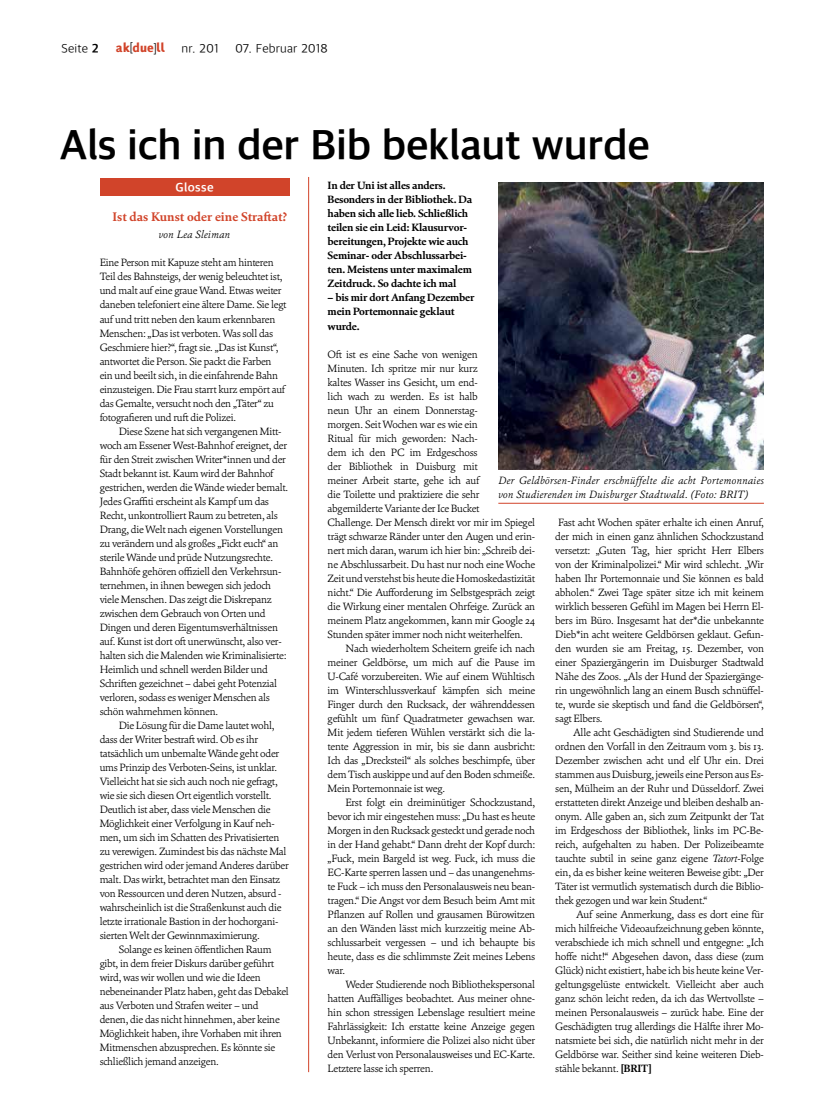
<style>
.page{position:relative;width:826px;height:1110px;background:#fff}
.page>*{position:absolute;margin:0;border:0;box-sizing:border-box;transform-origin:0 0}
.t1{font:700 42.5px "Akduell Apple SD Gothic Neo";letter-spacing:-.01em;color:#000}
.t2{font:700 12.5px "Cala";color:#d1442a}
.t3{font:300 12.5px "Akduell Apple SD Gothic Neo";letter-spacing:.01em;color:#000}
.t4{font:12.5px "Akduell 03";letter-spacing:.02em;color:#d1442a}
.t5{font:700 12.5px "Akduell Apple SD Gothic Neo";letter-spacing:.03em;color:#fff}
.t6{font:300 10.62px/14px "Cala";letter-spacing:-.025em;color:#000;text-align:justify}
.t7{font:700 10.62px/14px "Cala";letter-spacing:-.02em;color:#000}
.t8{font:italic 300 10.62px/14px "Cala";letter-spacing:.02em;color:#000}
.s1{font-weight:700}
.s2{color:#000}
.s3{font-style:italic}
</style>
<div class="page">
<img style="left:498px;top:182px;width:266px;height:287px">
<hr style="left:498px;top:503px;width:266px;height:1px;background:#d1442a">
<div style="left:100px;top:178px;width:189px;height:18px;background:#d1442a"></div>
<hr style="left:308px;top:177px;width:1px;height:894px;background:#d1442a">
<p class="t3" style="left:62px;top:40px;width:39px">Seite <span class="s1">2</span></p>
<p class="t4" style="left:116px;top:42px;width:51px">ak<span class="s2">[</span>due<span class="s2">]</span>ll</p>
<p class="t3" style="left:181px;top:40px;width:39px">nr. 201</p>
<p class="t3" style="left:235px;top:40px;width:94px">07. Februar 2018</p>
<h1 class="t1" style="left:60px;top:116px;width:591px">Als ich in der Bib beklaut wurde</h1>
<p class="t5" style="left:175px;top:179px;width:40px">Glosse</p>
<p class="t2" style="left:112px;top:209px;width:176px">Ist das Kunst oder eine Straftat?</p>
<p class="t8" style="left:159px;top:228px;width:73px">von Lea Sleiman</p>
<p class="t6" style="left:100px;top:256px;width:188px;text-align:left">Eine Person mit Kapuze steht am hinteren Teil des Bahnsteigs, der wenig beleuchtet ist, und malt auf eine graue Wand. Etwas weiter daneben telefoniert eine ältere Dame. Sie legt auf und tritt neben den kaum erkennbaren Menschen: „Das ist verboten. Was soll das Geschmiere hier?“, fragt sie. „Das ist Kunst“, antwortet die Person. Sie packt die Farben ein und beeilt sich, in die einfahrende Bahn einzusteigen. Die Frau starrt kurz empört auf das Gemalte, versucht noch den „Täter“ zu fotografieren und ruft die Polizei.</p>
<p class="t6" style="left:100px;top:424px;width:190px;text-align:left;text-indent:19px">Diese Szene hat sich vergangenen Mitt&shy;woch am Essener West-Bahnhof ereignet, der für den Streit zwischen Writer*innen und der Stadt bekannt ist. Kaum wird der Bahnhof gestrichen, werden die Wände wieder bemalt.<br>Jedes Graffiti erscheint als Kampf um das Recht, unkontrolliert Raum zu betreten, als Drang, die Welt nach eigenen Vorstellungen zu verändern und als großes „Fickt euch“ an sterile Wände und prüde Nutzungsrechte.<br>Bahnhöfe gehören offiziell den Verkehrsun&shy;ternehmen, in ihnen bewegen sich jedoch viele Menschen. Das zeigt die Diskrepanz zwischen dem Gebrauch von Orten und Dingen und deren Eigentumsverhältnissen auf. Kunst ist dort oft unerwünscht, also ver&shy;halten sich die Malenden wie Kriminalisierte:<br>Heimlich und schnell werden Bilder und Schriften gezeichnet – dabei geht Potenzial verloren, sodass es weniger Menschen als schön wahrnehmen können.</p>
<p class="t6" style="left:119px;top:718px;width:157px">Die Lösung für die Dame lautet wohl,</p>
<p class="t6" style="left:100px;top:732px;width:160px">dass der Writer bestraft wird. Ob es ihr</p>
<p class="t6" style="left:100px;top:746px;width:181px">tatsächlich um unbemalte Wände geht oder</p>
<p class="t6" style="left:100px;top:760px;width:179px">ums Prinzip des Verboten-Seins, ist unklar.</p>
<p class="t6" style="left:100px;top:774px;width:180px">Vielleicht hat sie sich auch noch nie gefragt,</p>
<p class="t6" style="left:100px;top:788px;width:173px">wie sie sich diesen Ort eigentlich vorstellt.</p>
<p class="t6" style="left:100px;top:802px;width:172px">Deutlich ist aber, dass viele Menschen die</p>
<p class="t6" style="left:100px;top:816px;width:177px">Möglichkeit einer Verfolgung in Kauf neh-</p>
<p class="t6" style="left:100px;top:830px;width:181px">men, um sich im Schatten des Privatisierten</p>
<p class="t6" style="left:100px;top:844px;width:188px">zu verewigen. Zumindest bis das nächste Mal</p>
<p class="t6" style="left:100px;top:858px;width:191px">gestrichen wird oder jemand Anderes darüber</p>
<p class="t6" style="left:100px;top:872px;width:182px">malt. Das wirkt, betrachtet man den Einsatz</p>
<p class="t6" style="left:100px;top:886px;width:183px">von Ressourcen und deren Nutzen, absurd -</p>
<p class="t6" style="left:100px;top:900px;width:183px">wahrscheinlich ist die Straßenkunst auch die</p>
<p class="t6" style="left:100px;top:914px;width:180px">letzte irrationale Bastion in der hochorgani-</p>
<p class="t6" style="left:100px;top:928px;width:162px">sierten Welt der Gewinnmaximierung.</p>
<p class="t6" style="left:119px;top:942px;width:154px">Solange es keinen öffentlichen Raum</p>
<p class="t6" style="left:100px;top:956px;width:176px">gibt, in dem freier Diskurs darüber geführt</p>
<p class="t6" style="left:100px;top:970px;width:162px">wird, was wir wollen und wie die Ideen</p>
<p class="t6" style="left:100px;top:984px;width:191px">nebeneinander Platz haben, geht das Debakel</p>
<p class="t6" style="left:100px;top:998px;width:160px">aus Verboten und Strafen weiter – und</p>
<p class="t6" style="left:100px;top:1012px;width:182px">denen, die das nicht hinnehmen, aber keine</p>
<p class="t6" style="left:100px;top:1026px;width:184px">Möglichkeit haben, ihre Vorhaben mit ihren</p>
<p class="t6" style="left:100px;top:1040px;width:177px">Mitmenschen abzusprechen. Es könnte sie</p>
<p class="t6" style="left:100px;top:1054px;width:121px">schließlich jemand anzeigen.</p>
<p class="t7" style="left:327px;top:179px;width:146px">In der Uni ist alles anders.<br>Besonders in der Bibliothek. Da haben sich alle lieb. Schließlich teilen sie ein Leid: Klausurvor&shy;bereitungen, Projekte wie auch<br>Seminar- oder Abschlussarbei&shy;ten. Meistens unter maximalem<br>Zeitdruck. So dachte ich mal</p>
<p class="t7" style="left:327px;top:291px;width:148px">– bis mir dort Anfang Dezember mein Portemonnaie geklaut wurde.</p>
<p class="t6" style="left:327px;top:347px;width:209px;text-align:left">Oft ist es eine Sache von wenigen<br>Minuten. Ich spritze mir nur kurz<br>kaltes Wasser ins Gesicht, um end-<br>lich wach zu werden. Es ist halb<br>neun Uhr an einem Donnerstag-<br>morgen. Seit Wochen war es wie ein<br>Ritual für mich geworden: Nach-<br>dem ich den PC im Erdgeschoss<br>der Bibliothek in Duisburg mit<br>meiner Arbeit starte, gehe ich auf<br>die Toilette und praktiziere die sehr abgemilderte Variante der Ice Bucket<br>Challenge. Der Mensch direkt vor mir im Spiegel trägt schwarze Ränder unter den Augen und erin&shy;nert mich daran, warum ich hier bin: „Schreib dei&shy;ne Abschlussarbeit. Du hast nur noch eine Woche Zeit und verstehst bis heute die Homoskedastizität nicht.“ Die Aufforderung im Selbstgespräch zeigt die Wirkung einer mentalen Ohrfeige. Zurück an meinem Platz angekommen, kann mir Google 24<br>Stunden später immer noch nicht weiterhelfen.</p>
<p class="t6" style="left:327px;top:641px;width:209px;text-indent:18px">Nach wiederholtem Scheitern greife ich nach meiner Geldbörse, um mich auf die Pause im U-Café vorzubereiten. Wie auf einem Wühltisch im Winterschlussverkauf kämpfen sich meine Finger durch den Rucksack, der währenddessen gefühlt um fünf Quadratmeter gewachsen war.<br>Mit jedem tieferen Wühlen verstärkt sich die la&shy;tente Aggression in mir, bis sie dann ausbricht:<br>Ich das „Drecksteil“ als solches beschimpfe, über dem Tisch auskippe und auf den Boden schmeiße.<br>Mein Portemonnaie ist weg.</p>
<p class="t6" style="left:327px;top:795px;width:209px;text-indent:18px">Erst folgt ein dreiminütiger Schockzustand, bevor ich mir eingestehen muss: „Du hast es heute Morgen in den Rucksack gesteckt und gerade noch in der Hand gehabt.“ Dann dreht der Kopf durch: „Fuck, mein Bargeld ist weg. Fuck, ich muss die EC-Karte sperren lassen und – das unangenehms&shy;te Fuck – ich muss den Personalausweis neu bean&shy;tragen.“ Die Angst vor dem Besuch beim Amt mit Pflanzen auf Rollen und grausamen Bürowitzen an den Wänden lässt mich kurzzeitig meine Ab&shy;schlussarbeit vergessen – und ich behaupte bis heute, dass es die schlimmste Zeit meines Lebens war.</p>
<p class="t6" style="left:327px;top:977px;width:209px;text-indent:18px">Weder Studierende noch Bibliothekspersonal hatten Auffälliges beobachtet. Aus meiner ohne&shy;hin schon stressigen Lebenslage resultiert meine Fahrlässigkeit: Ich erstatte keine Anzeige gegen Unbekannt, informiere die Polizei also nicht über den Verlust von Personalausweises und EC-Karte.<br>Letztere lasse ich sperren.</p>
<p class="t8" style="left:498px;top:473px;width:267px">Der Geldbörsen-Finder erschnüffelte die acht Portemonnaies von Studierenden im Duisburger Stadtwald. (Foto: BRIT)</p>
<p class="t6" style="left:555px;top:515px;width:210px">Fast acht Wochen später erhalte ich einen Anruf, der mich in einen ganz ähnlichen Schockzustand versetzt: „Guten Tag, hier spricht Herr Elbers von der Kriminalpolizei.“ Mir wird schlecht. „Wir haben Ihr Portemonnaie und Sie können es bald abholen.“ Zwei Tage später sitze ich mit keinem wirklich besseren Gefühl im Magen bei Herrn El&shy;bers im Büro. Insgesamt hat der*die unbekannte Dieb*in acht weitere Geldbörsen geklaut. Gefun&shy;den wurden sie am Freitag, 15. Dezember, von einer Spaziergängerin im Duisburger Stadtwald Nähe des Zoos. „Als der Hund der Spaziergänge&shy;rin ungewöhnlich lang an einem Busch schnüffel&shy;te, wurde sie skeptisch und fand die Geldbörsen“, sagt Elbers.</p>
<p class="t6" style="left:555px;top:725px;width:210px;text-indent:18px">Alle acht Geschädigten sind Studierende und ordnen den Vorfall in den Zeitraum vom 3. bis 13.<br>Dezember zwischen acht und elf Uhr ein. Drei stammen aus Duisburg, jeweils eine Person aus Es&shy;sen, Mülheim an der Ruhr und Düsseldorf. Zwei erstatteten direkt Anzeige und bleiben deshalb an&shy;onym. Alle gaben an, sich zum Zeitpunkt der Tat im Erdgeschoss der Bibliothek, links im PC-Be&shy;reich, aufgehalten zu haben. Der Polizeibeamte tauchte subtil in seine ganz eigene <span class="s3">Tatort</span>-Folge ein, da es bisher keine weiteren Beweise gibt: „Der Täter ist vermutlich systematisch durch die Biblio&shy;thek gezogen und war kein Student.“</p>
<p class="t6" style="left:555px;top:907px;width:210px;text-indent:21px">Auf seine Anmerkung, dass es dort eine für mich hilfreiche Videoaufzeichnung geben könnte, verabschiede ich mich schnell und entgegne: „Ich hoffe nicht!“ Abgesehen davon, dass diese (zum Glück) nicht existiert, habe ich bis heute keine Ver&shy;geltungsgelüste entwickelt. Vielleicht aber auch ganz schön leicht reden, da ich das Wertvollste – meinen Personalausweis – zurück habe. Eine der Geschädigten trug allerdings die Hälfte ihrer Mo&shy;natsmiete bei sich, die natürlich nicht mehr in der Geldbörse war. Seither sind keine weiteren Dieb&shy;stähle bekannt. <span class="s1">[BRIT]</span></p>
</div>
